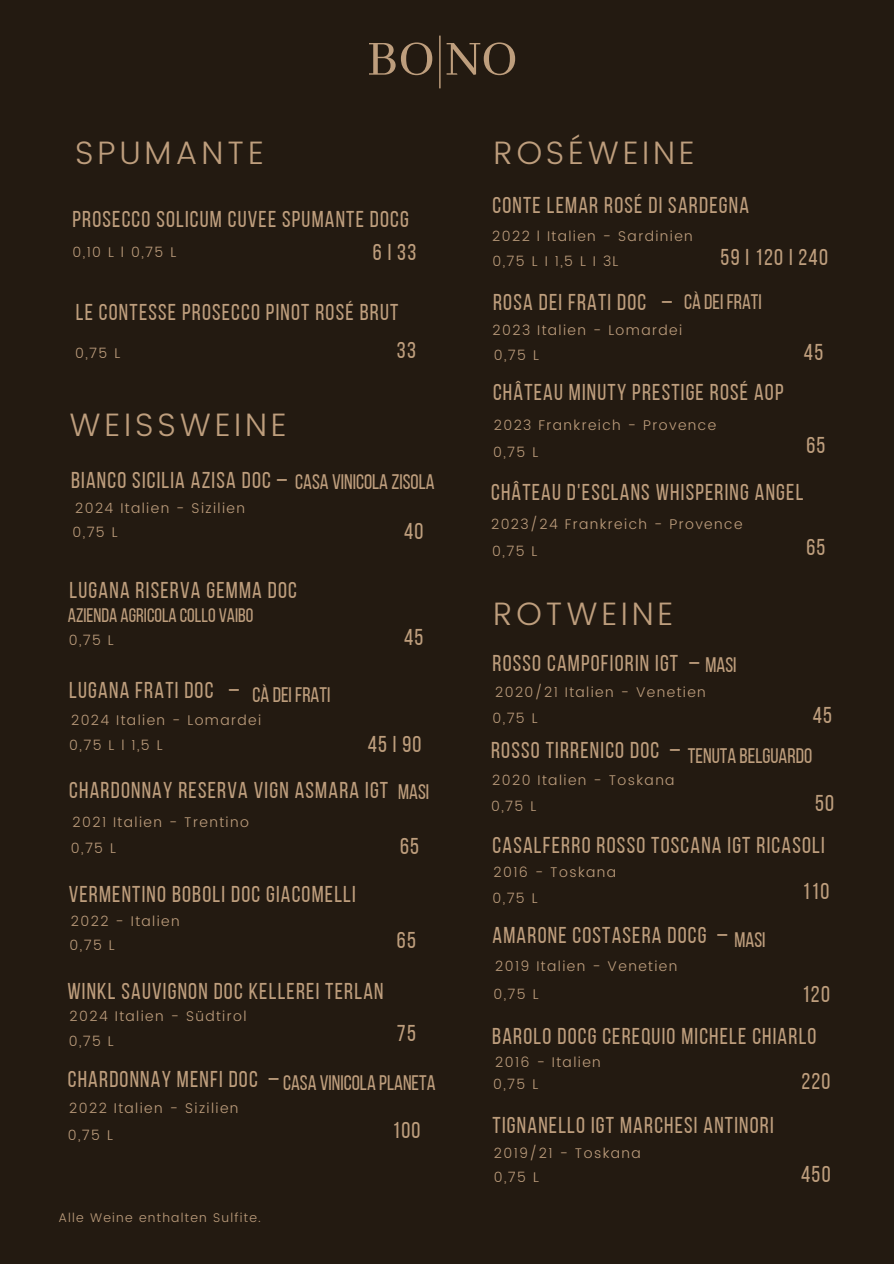
<style>
.page{position:relative;width:894px;height:1264px;background:#fff}
.page>*{position:absolute;margin:0;border:0;box-sizing:border-box;transform-origin:0 0}
.t1{font:54px "Abhaya Libre";color:#be9e7d}
.t2{font:300 32.4px "Poppins";letter-spacing:.115em;color:#be9e7d}
.t3{font:22.8px "Bebas Neue";letter-spacing:.055em;color:#be9e7d}
.t4{font:21px "Bebas Neue";color:#be9e7d}
.t5{font:19.5px "Bebas Neue";color:#be9e7d}
.t6{font:300 14.1px "Poppins";letter-spacing:.1em;color:#be9e7d}
.t7{font:300 12.6px "Poppins";letter-spacing:.1em;color:#be9e7d}
.s1{font-size:21px}
</style>
<div class="page">
<div style="left:0;top:0;width:893px;height:1263px;background:#231a11"></div>
<hr style="left:439px;top:36px;width:1px;height:52px;background:#be9e7d">
<p class="t2" style="left:75px;top:134px;width:190px">SPUMANTE</p>
<h4 class="t1" style="left:367px;top:29px;width:153px">BO NO</h4>
<p class="t2" style="left:493px;top:134px;width:203px">ROSÉWEINE</p>
<h4 class="t3" style="left:73px;top:210px;width:338px">PROSECCO SOLICUM CUVEE SPUMANTE DOCG</h4>
<h4 class="t6" style="left:73px;top:244px;width:105px">0,10 L l 0,75 L</h4>
<h4 class="t3" style="left:373px;top:243px;width:45px">6I33</h4>
<h6 class="t3" style="left:76px;top:302px;width:324px">LE CONTESSE PROSECCO PINOT ROSÉ BRUT</h6>
<h4 class="t6" style="left:75px;top:344px;width:47px">0,75 L</h4>
<p class="t3" style="left:397px;top:341px;width:20px">33</p>
<h1 class="t2" style="left:70px;top:405px;width:218px">WEISSWEINE</h1>
<h6 class="t3" style="left:71px;top:471px;width:365px">BIANCO SICILIA AZISA DOC – <span class="s1">CASA VINICOLA ZISOLA</span></h6>
<h4 class="t6" style="left:73px;top:523px;width:47px">0,75 L</h4>
<h4 class="t3" style="left:404px;top:521px;width:21px">40</h4>
<p class="t6" style="left:75px;top:499px;width:171px">2024 Italien - Sizilien</p>
<p class="t3" style="left:70px;top:580px;width:229px">LUGANA RISERVA GEMMA DOC</p>
<p class="t6" style="left:69px;top:632px;width:47px">0,75 L</p>
<h6 class="t3" style="left:404px;top:627px;width:21px">45</h6>
<p class="t5" style="left:68px;top:608px;width:187px">AZIENDA AGRICOLA COLLO VAIBO</p>
<h6 class="t3" style="left:69px;top:681px;width:171px">LUGANA FRATI DOC –</h6>
<h4 class="t4" style="left:252px;top:686px;width:79px">CÀ DEI FRATI</h4>
<h4 class="t6" style="left:71px;top:712px;width:192px">2024 Italien - Lomardei</h4>
<h2 class="t6" style="left:69px;top:736px;width:95px">0,75 L l 1,5 L</h2>
<h6 class="t3" style="left:367px;top:734px;width:55px">45I90</h6>
<p class="t3" style="left:69px;top:780px;width:361px">CHARDONNAY RESERVA VIGN ASMARA IGT <span class="s1">MASI</span></p>
<h6 class="t6" style="left:73px;top:814px;width:178px">2021 Italien - Trentino</h6>
<p class="t6" style="left:71px;top:840px;width:47px">0,75 L</p>
<h6 class="t3" style="left:400px;top:837px;width:20px">65</h6>
<h4 class="t3" style="left:69px;top:885px;width:288px">VERMENTINO BOBOLI DOC GIACOMELLI</h4>
<h4 class="t6" style="left:70px;top:936px;width:47px">0,75 L</h4>
<h6 class="t3" style="left:397px;top:930px;width:20px">65</h6>
<p class="t6" style="left:71px;top:912px;width:110px">2022 - Italien</p>
<h4 class="t3" style="left:67px;top:981px;width:317px">WINKL SAUVIGNON DOC KELLEREI TERLAN</h4>
<h4 class="t6" style="left:69px;top:1032px;width:47px">0,75 L</h4>
<p class="t6" style="left:70px;top:1007px;width:178px">2024 Italien - Südtirol</p>
<p class="t3" style="left:397px;top:1023px;width:20px">75</p>
<h4 class="t3" style="left:68px;top:1070px;width:212px">CHARDONNAY MENFI DOC –</h4>
<p class="t4" style="left:283px;top:1073px;width:154px">CASA VINICOLA PLANETA</p>
<h4 class="t6" style="left:69px;top:1099px;width:171px">2022 Italien - Sizilien</h4>
<h4 class="t6" style="left:68px;top:1127px;width:47px">0,75 L</h4>
<p class="t3" style="left:392px;top:1121px;width:29px">100</p>
<p class="t7" style="left:58px;top:1210px;width:204px">Alle Weine enthalten Sulfite.</p>
<h2 class="t3" style="left:492px;top:196px;width:258px">CONTE LEMAR ROSÉ DI SARDEGNA</h2>
<h4 class="t6" style="left:492px;top:228px;width:202px">2022 l Italien - Sardinien</h4>
<h4 class="t6" style="left:492px;top:253px;width:127px">0,75 L I 1,5 L I 3L</h4>
<h4 class="t3" style="left:720px;top:248px;width:109px">59 I 120 I 240</h4>
<h4 class="t3" style="left:493px;top:293px;width:180px">ROSA DEI FRATI DOC –</h4>
<p class="t6" style="left:493px;top:347px;width:47px">0,75 L</p>
<p class="t4" style="left:684px;top:293px;width:79px">CÀ DEI FRATI</p>
<h6 class="t6" style="left:492px;top:322px;width:191px">2023 Italien - Lomardei</h6>
<h3 class="t3" style="left:803px;top:343px;width:21px">45</h3>
<h4 class="t3" style="left:493px;top:382px;width:292px">CHÂTEAU MINUTY PRESTIGE ROSÉ AOP</h4>
<h4 class="t6" style="left:493px;top:416px;width:224px">2023 Frankreich - Provence</h4>
<p class="t6" style="left:493px;top:443px;width:47px">0,75 L</p>
<p class="t3" style="left:806px;top:436px;width:20px">65</p>
<p class="t3" style="left:491px;top:483px;width:314px">CHÂTEAU D'ESCLANS WHISPERING ANGEL</p>
<h4 class="t6" style="left:491px;top:515px;width:253px">2023/24 Frankreich - Provence</h4>
<h6 class="t6" style="left:492px;top:543px;width:47px">0,75 L</h6>
<p class="t3" style="left:806px;top:538px;width:20px">65</p>
<h2 class="t2" style="left:493px;top:595px;width:182px">ROTWEINE</h2>
<h6 class="t3" style="left:492px;top:653px;width:245px">ROSSO CAMPOFIORIN IGT – <span class="s1">MASI</span></h6>
<p class="t6" style="left:495px;top:683px;width:212px">2020/21 Italien - Venetien</p>
<p class="t6" style="left:492px;top:709px;width:47px">0,75 L</p>
<p class="t3" style="left:812px;top:706px;width:21px">45</p>
<h4 class="t3" style="left:491px;top:741px;width:191px">ROSSO TIRRENICO DOC –</h4>
<p class="t4" style="left:687px;top:747px;width:126px">TENUTA BELGUARDO</p>
<h6 class="t6" style="left:492px;top:771px;width:184px">2020 Italien - Toskana</h6>
<h2 class="t6" style="left:491px;top:798px;width:47px">0,75 L</h2>
<h5 class="t3" style="left:814px;top:794px;width:20px">50</h5>
<h6 class="t3" style="left:492px;top:835px;width:333px">CASALFERRO ROSSO TOSCANA IGT RICASOLI</h6>
<h4 class="t6" style="left:492px;top:890px;width:47px">0,75 L</h4>
<h4 class="t3" style="left:802px;top:881px;width:28px">110</h4>
<h4 class="t3" style="left:492px;top:926px;width:237px">AMARONE COSTASERA DOCG –</h4>
<p class="t6" style="left:493px;top:864px;width:124px">2016 - Toskana</p>
<p class="t4" style="left:734px;top:931px;width:32px">MASI</p>
<h4 class="t6" style="left:495px;top:958px;width:184px">2019 Italien - Venetien</h4>
<h4 class="t6" style="left:493px;top:986px;width:47px">0,75 L</h4>
<p class="t3" style="left:801px;top:985px;width:29px">120</p>
<h4 class="t3" style="left:492px;top:1026px;width:325px">BAROLO DOCG CEREQUIO MICHELE CHIARLO</h4>
<h4 class="t6" style="left:493px;top:1075px;width:47px">0,75 L</h4>
<h6 class="t3" style="left:801px;top:1072px;width:30px">220</h6>
<p class="t3" style="left:492px;top:1116px;width:282px">TIGNANELLO IGT MARCHESI ANTINORI</p>
<p class="t6" style="left:493px;top:1168px;width:46px">0,75 L</p>
<h6 class="t3" style="left:801px;top:1164px;width:31px">450</h6>
<h6 class="t6" style="left:495px;top:1053px;width:107px">2016 - Italien</h6>
<h4 class="t6" style="left:493px;top:1144px;width:148px">2019/21 - Toskana</h4>
</div>
